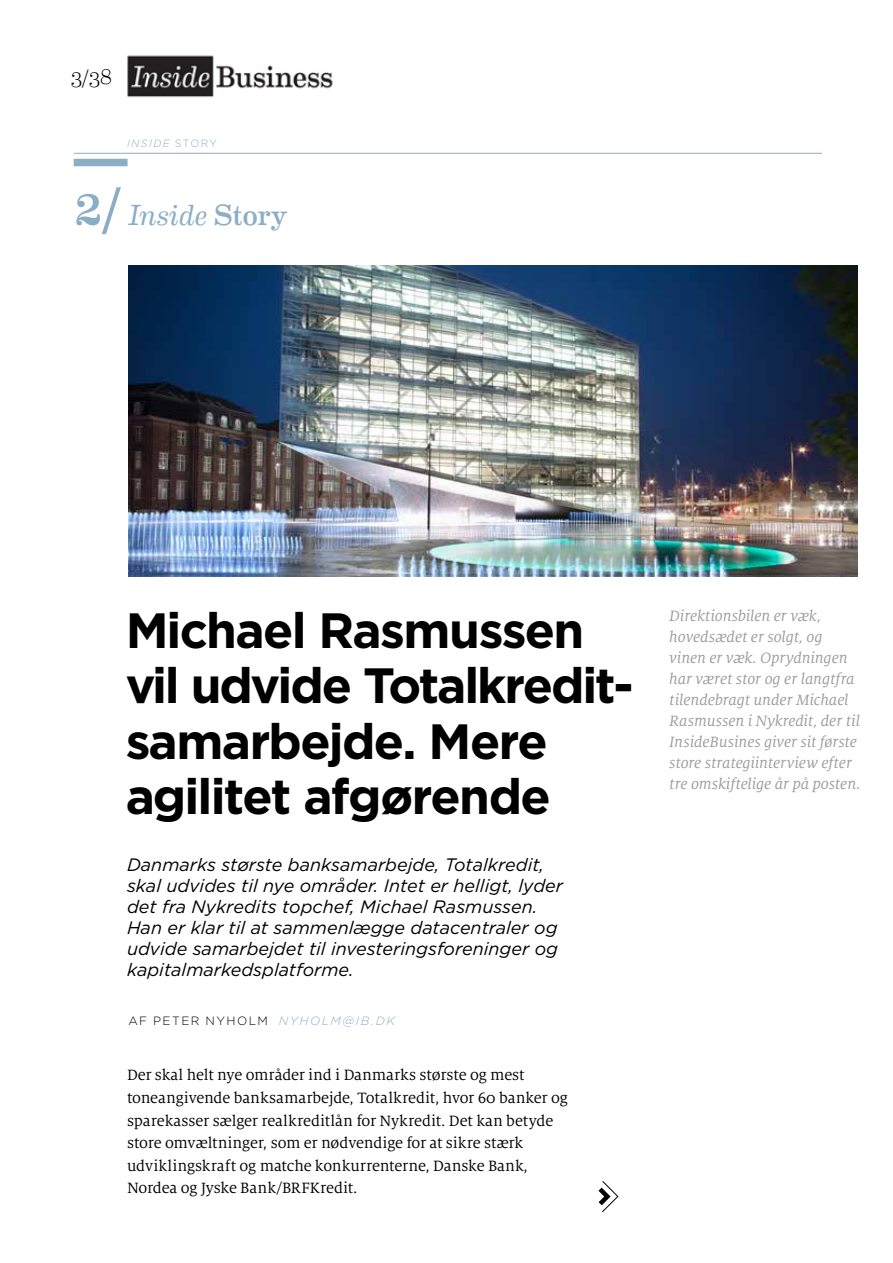
<style>
.page{position:relative;width:893px;height:1263px;background:#fff}
.page>*{position:absolute;margin:0;border:0;box-sizing:border-box;transform-origin:0 0}
.t1{font:54px "Eames Century Modern";color:#8caec5}
.t2{font:700 49.5px/55.5px "Gotham";letter-spacing:-.035em;color:#000}
.t3{font:italic 29.25px "Eames Century Modern";color:#8caec5}
.t4{font:300 21px "Eames Century Modern";color:#000}
.t5{font:italic 18px/21px "Gotham";color:#000}
.t6{font:16.5px/22.5px "Milo Serif OT";letter-spacing:-.005em;color:#000}
.t7{font:italic 16.5px/21px "Milo Serif OT";letter-spacing:-.005em;color:#9c9c9d}
.t8{font:300 12px "Gotham";letter-spacing:.125em;color:#000}
.t9{font:italic 300 10.5px "Gotham";letter-spacing:.135em;color:#8caec5}
.s1{font-style:normal}
.s2{font-style:italic;color:#8caec5}
</style>
<div class="page">
<img style="left:127px;top:55px;width:206px;height:43px">
<div style="left:74px;top:159px;width:54px;height:7px;background:#8caec5"></div>
<hr style="left:74px;top:153px;width:748px;height:1px;background:#8caec5">
<svg style="left:598px;top:1181px;width:20px;height:31px"></svg>
<img style="left:128px;top:266px;width:730px;height:310px">
<p class="t4" style="left:70px;top:61px;width:43px">3/38</p>
<p class="t9" style="left:127px;top:136px;width:92px">INSIDE <span class="s1">STORY</span></p>
<h1 class="t1" style="left:74px;top:166px;width:49px">2/</h1>
<h3 class="t3" style="left:128px;top:193px;width:161px">Inside <span class="s1">Story</span></h3>
<h2 class="t2" style="left:125px;top:602px;width:510px">Michael Rasmussen vil udvide Totalkredit&shy;samarbejde. Mere agilitet afgørende</h2>
<p class="t5" style="left:127px;top:854px;width:438px">Danmarks største banksamarbejde, Totalkredit, skal udvides til nye områder. Intet er helligt, lyder det fra Nykredits topchef, Michael Rasmussen.<br>Han er klar til at sammenlægge datacentraler og udvide samarbejdet til investeringsforeninger og kapitalmarkedsplatforme.</p>
<p class="t8" style="left:128px;top:1013px;width:268px">AF PETER NYHOLM <span class="s2">NYHOLM@IB.DK</span></p>
<p class="t6" style="left:127px;top:1064px;width:442px">Der skal helt nye områder ind i Danmarks største og mest toneangivende banksamarbejde, Totalkredit, hvor 60 banker og sparekasser sælger realkreditlån for Nykredit. Det kan betyde store omvæltninger, som er nødvendige for at sikre stærk udviklingskraft og matche konkurrenterne, Danske Bank, Nordea og Jyske Bank/BRFKredit.</p>
<p class="t7" style="left:669px;top:606px;width:193px">Direktionsbilen er væk, hovedsædet er solgt, og vinen er væk. Oprydningen har været stor og er langtfra tilendebragt under Michael<br>Rasmussen i Nykredit, der til<br>InsideBusines giver sit første store strategiinterview efter tre omskiftelige år på posten.</p>
</div>
